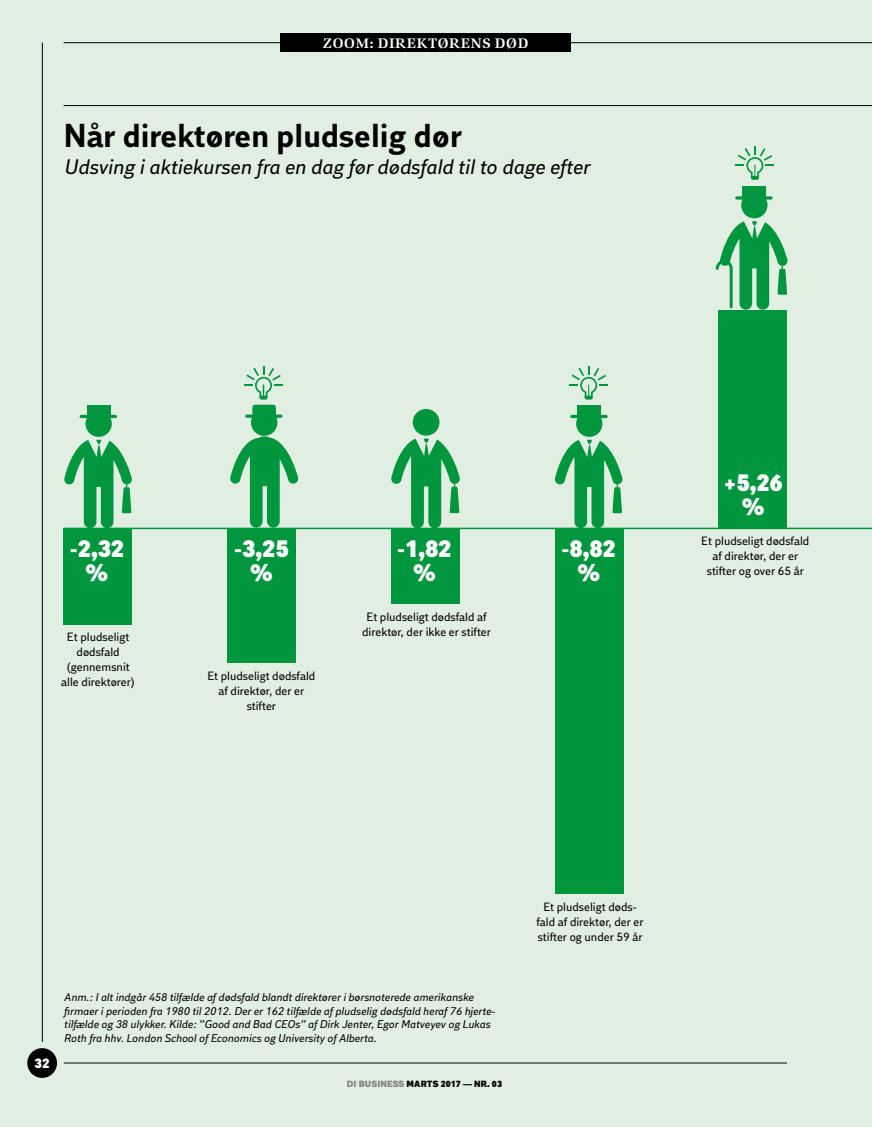
<style>
.page{position:relative;width:872px;height:1127px;background:#e1efe2}
.page>*{position:absolute;margin:0;border:0;box-sizing:border-box;transform-origin:0 0}
.t1{font:700 33px "DI Sans";color:#000}
.t2{font:800 24px/24px "DI Sans";color:#fff;text-align:center}
.t3{font:italic 21px "DI Sans";color:#000}
.t4{font:700 13.5px "DI Serif";letter-spacing:.05em;color:#fff}
.t5{font:800 13.5px "DI Sans";color:#fff}
.t6{font:12px/15px "DI Sans";color:#000;text-align:center}
.t7{font:italic 11.25px/13.5px "DI Sans";color:#000}
.t8{font:800 9px "DI Sans";letter-spacing:.01em;color:#000}
.s1{color:#868786}
</style>
<div class="page">
<hr style="left:64px;top:1063px;width:723px;height:1px;background:#000">
<hr style="left:42px;top:43px;width:1px;height:999px;background:#000">
<div style="left:27px;top:1048px;width:30px;height:30px;background:#000;border-radius:50%"></div>
<div style="left:413px;top:409px;width:26px;height:27px;background:#00963e;border-radius:50%"></div>
<svg style="left:391px;top:438px;width:69px;height:90px"></svg>
<div style="left:251px;top:409px;width:26px;height:27px;background:#00963e;border-radius:50%"></div>
<svg style="left:230px;top:435px;width:69px;height:93px"></svg>
<svg style="left:569px;top:366px;width:39px;height:34px"></svg>
<hr style="left:247px;top:414px;width:34px;height:4px;background:#00963e">
<svg style="left:244px;top:366px;width:39px;height:50px"></svg>
<div style="left:576px;top:410px;width:26px;height:27px;background:#00963e;border-radius:50%"></div>
<svg style="left:554px;top:440px;width:69px;height:88px"></svg>
<hr style="left:572px;top:415px;width:34px;height:3px;background:#00963e">
<div style="left:577px;top:405px;width:24px;height:11px;background:#00963e"></div>
<div style="left:85px;top:410px;width:27px;height:27px;background:#00963e;border-radius:50%"></div>
<svg style="left:64px;top:440px;width:68px;height:88px"></svg>
<hr style="left:81px;top:415px;width:34px;height:3px;background:#00963e">
<div style="left:87px;top:405px;width:23px;height:11px;background:#00963e"></div>
<svg style="left:735px;top:146px;width:39px;height:34px"></svg>
<div style="left:741px;top:192px;width:26px;height:26px;background:#00963e;border-radius:50%"></div>
<svg style="left:737px;top:196px;width:34px;height:4px"></svg>
<div style="left:742px;top:186px;width:24px;height:12px;background:#00963e"></div>
<svg style="left:715px;top:221px;width:73px;height:89px"></svg>
<div style="left:64px;top:528px;width:68px;height:96px;background:#00963e"></div>
<div style="left:227px;top:528px;width:69px;height:135px;background:#00963e"></div>
<div style="left:391px;top:528px;width:69px;height:76px;background:#00963e"></div>
<div style="left:554px;top:528px;width:69px;height:365px;background:#00963e"></div>
<div style="left:718px;top:310px;width:69px;height:218px;background:#00963e"></div>
<hr style="left:64px;top:42px;width:808px;height:1px;background:#000">
<hr style="left:64px;top:105px;width:808px;height:1px;background:#000">
<hr style="left:64px;top:528px;width:808px;height:1px;background:#00963e">
<div style="left:280px;top:33px;width:291px;height:19px;background:#000"></div>
<p class="t4" style="left:323px;top:35px;width:207px">ZOOM: DIREKTØRENS DØD</p>
<h1 class="t1" style="left:64px;top:116px;width:399px">Når direktøren pludselig dør</h1>
<h3 class="t3" style="left:64px;top:155px;width:527px">Udsving i aktiekursen fra en dag før dødsfald til to dage efter</h3>
<h2 class="t2" style="left:70px;top:538px;width:56px">-2,32 %</h2>
<h2 class="t2" style="left:234px;top:538px;width:56px">-3,25 %</h2>
<h2 class="t2" style="left:397px;top:538px;width:56px">-1,82 %</h2>
<h2 class="t2" style="left:561px;top:538px;width:56px">-8,82 %</h2>
<p class="t6" style="left:61px;top:630px;width:75px">Et pludseligt dødsfald (gennemsnit alle direktører)</p>
<p class="t6" style="left:207px;top:668px;width:110px">Et pludseligt dødsfald af direktør, der er stifter</p>
<p class="t6" style="left:362px;top:609px;width:130px">Et pludseligt dødsfald af direktør, der ikke er stifter</p>
<h2 class="t2" style="left:723px;top:471px;width:61px">+5,26 %</h2>
<p class="t6" style="left:701px;top:534px;width:110px">Et pludseligt dødsfald af direktør, der er stifter og over 65 år</p>
<p class="t5" style="left:35px;top:1055px;width:16px">32</p>
<p class="t7" style="left:64px;top:991px;width:433px">Anm.: I alt indgår 458 tilfælde af dødsfald blandt direktører i børsnoterede amerikanske firmaer i perioden fra 1980 til 2012. Der er 162 tilfælde af pludselig dødsfald heraf 76 hjerte&shy;tilfælde og 38 ulykker. Kilde: ”Good and Bad CEOs” af Dirk Jenter, Egor Matveyev og Lukas Roth fra hhv. London School of Economics og University of Alberta.</p>
<p class="t8" style="left:347px;top:1078px;width:157px"><span class="s1">DI BUSINESS</span> MARTS 2017 — NR. 03</p>
<p class="t6" style="left:536px;top:899px;width:109px">Et pludseligt døds&shy;fald af direktør, der er stifter og under 59 år</p>
</div>
